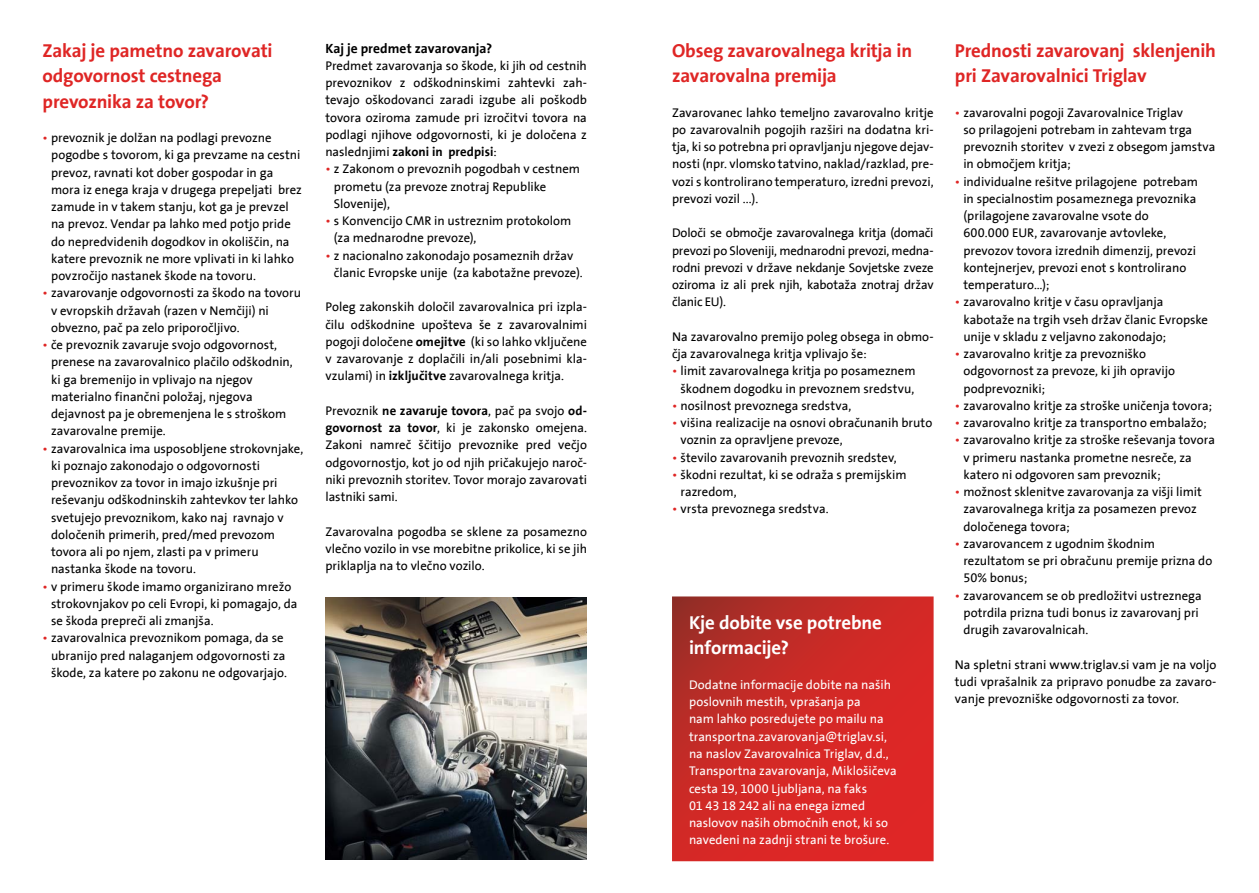
<style>
.page{position:relative;width:1259px;height:893px;background:#fff}
.page>*{position:absolute;margin:0;border:0;box-sizing:border-box;transform-origin:0 0}
.t1{font:700 18.9px/25.5px "Triglav The Sans";letter-spacing:-.01em;color:#df2625}
.t2{font:700 18.9px/25.5px "Triglav The Sans";letter-spacing:-.005em;color:#fff}
.t3{font:700 13.5px "Triglav The Sans";letter-spacing:.005em;color:#000}
.t4{font:12.75px/17.2px "Triglav The Sans";color:#000}
.t5{font:12.75px/17.2px "Triglav The Sans";color:#fff}
.s1{color:#df2625}
.s2{font-weight:700}
</style>
<div class="page">
<img style="left:325px;top:597px;width:262px;height:263px">
<svg style="left:672px;top:596px;width:261px;height:265px;background:#cd2926"></svg>
<h1 class="t1" style="left:43px;top:38px;width:232px">Zakaj je pametno zavarovati odgovornost cestnega prevoznika za tovor?</h1>
<p class="t4" style="left:51px;top:129px;width:252px;text-indent:-9px"><span class="s1">•</span> prevoznik je dolžan na podlagi prevozne pogodbe s tovorom, ki ga prevzame na cestni prevoz, ravnati kot dober gospodar in ga mora iz enega kraja v drugega prepeljati brez zamude in v takem stanju, kot ga je prevzel na prevoz. Vendar pa lahko med potjo pride do nepredvidenih dogodkov in okoliščin, na katere prevoznik ne more vplivati in ki lahko povzročijo nastanek škode na tovoru.</p>
<p class="t4" style="left:51px;top:285px;width:252px;text-indent:-9px"><span class="s1">•</span> zavarovanje odgovornosti za škodo na tovoru v evropskih državah (razen v Nemčiji) ni obvezno, pač pa zelo priporočljivo.</p>
<p class="t4" style="left:51px;top:336px;width:243px;text-indent:-9px"><span class="s1">•</span> če prevoznik zavaruje svojo odgovornost, prenese na zavarovalnico plačilo odškodnin, ki ga bremenijo in vplivajo na njegov materialno finančni položaj, njegova dejavnost pa je obremenjena le s stroškom zavarovalne premije.</p>
<p class="t4" style="left:51px;top:440px;width:254px;text-indent:-9px"><span class="s1">•</span> zavarovalnica ima usposobljene strokovnjake, ki poznajo zakonodajo o odgovornosti prevoznikov za tovor in imajo izkušnje pri reševanju odškodninskih zahtevkov ter lahko svetujejo prevoznikom, kako naj ravnajo v določenih primerih, pred/med prevozom tovora ali po njem, zlasti pa v primeru nastanka škode na tovoru.</p>
<p class="t4" style="left:51px;top:578px;width:248px;text-indent:-9px"><span class="s1">•</span> v primeru škode imamo organizirano mrežo strokovnjakov po celi Evropi, ki pomagajo, da se škoda prepreči ali zmanjša.</p>
<p class="t4" style="left:51px;top:630px;width:237px;text-indent:-9px"><span class="s1">•</span> zavarovalnica prevoznikom pomaga, da se ubranijo pred nalaganjem odgovornosti za škode, za katere po zakonu ne odgovarjajo.</p>
<p class="t3" style="left:325px;top:40px;width:168px">Kaj je predmet zavarovanja?</p>
<p class="t4" style="left:325px;top:57px;width:263px;text-align:justify">Predmet zavarovanja so škode, ki jih od cestnih prevoznikov z odškodninskimi zahtevki zah&shy;tevajo oškodovanci zaradi izgube ali poškodb tovora oziroma zamude pri izročitvi tovora na podlagi njihove odgovornosti, ki je določena z naslednjimi <span class="s2">zakoni in predpisi</span>:</p>
<p class="t4" style="left:334px;top:161px;width:248px;text-indent:-9px"><span class="s1">•</span> z Zakonom o prevoznih pogodbah v cestnem prometu (za prevoze znotraj Republike<br>Slovenije),</p>
<p class="t4" style="left:334px;top:212px;width:239px;text-indent:-9px"><span class="s1">•</span> s Konvencijo CMR in ustreznim protokolom (za mednarodne prevoze),</p>
<p class="t4" style="left:334px;top:247px;width:250px;text-indent:-9px"><span class="s1">•</span> z nacionalno zakonodajo posameznih držav članic Evropske unije (za kabotažne prevoze).</p>
<p class="t4" style="left:325px;top:299px;width:263px;text-align:justify">Poleg zakonskih določil zavarovalnica pri izpla&shy;čilu odškodnine upošteva še z zavarovalnimi pogoji določene <span class="s2">omejitve</span> (ki so lahko vključene v zavarovanje z doplačili in/ali posebnimi kla&shy;vzulami) in <span class="s2">izključitve</span> zavarovalnega kritja.</p>
<p class="t4" style="left:325px;top:402px;width:263px;text-align:justify">Prevoznik <span class="s2">ne zavaruje tovora</span>, pač pa svojo <span class="s2">od&shy;govornost za tovor</span>, ki je zakonsko omejena.<br>Zakoni namreč ščitijo prevoznike pred večjo odgovornostjo, kot jo od njih pričakujejo naroč&shy;niki prevoznih storitev. Tovor morajo zavarovati lastniki sami.</p>
<p class="t4" style="left:325px;top:523px;width:263px;text-align:justify">Zavarovalna pogodba se sklene za posamezno vlečno vozilo in vse morebitne prikolice, ki se jih priklaplja na to vlečno vozilo.</p>
<h1 class="t1" style="left:672px;top:38px;width:242px">Obseg zavarovalnega kritja in zavarovalna premija</h1>
<p class="t4" style="left:672px;top:104px;width:263px;text-align:justify">Zavarovanec lahko temeljno zavarovalno kritje po zavarovalnih pogojih razširi na dodatna kri&shy;tja, ki so potrebna pri opravljanju njegove dejav&shy;nosti (npr. vlomsko tatvino, naklad/razklad, pre&shy;vozi s kontrolirano temperaturo, izredni prevozi, prevozi vozil ...).</p>
<p class="t4" style="left:672px;top:225px;width:263px;text-align:justify">Določi se območje zavarovalnega kritja (domači prevozi po Sloveniji, mednarodni prevozi, medna&shy;rodni prevozi v države nekdanje Sovjetske zveze oziroma iz ali prek njih, kabotaža znotraj držav članic EU).</p>
<p class="t4" style="left:672px;top:328px;width:263px">Na zavarovalno premijo poleg obsega in obmo&shy;čja zavarovalnega kritja vplivajo še:</p>
<p class="t4" style="left:672px;top:363px;width:245px;text-align:center"><span class="s1">•</span> limit zavarovalnega kritja po posameznem škodnem dogodku in prevoznem sredstvu,</p>
<p class="t4" style="left:672px;top:397px;width:181px"><span class="s1">•</span> nosilnost prevoznega sredstva,</p>
<p class="t4" style="left:680px;top:414px;width:253px;text-indent:-9px"><span class="s1">•</span> višina realizacije na osnovi obračunanih bruto voznin za opravljene prevoze,</p>
<p class="t4" style="left:672px;top:449px;width:226px"><span class="s1">•</span> število zavarovanih prevoznih sredstev,</p>
<p class="t4" style="left:680px;top:466px;width:228px;text-indent:-9px"><span class="s1">•</span> škodni rezultat, ki se odraža s premijskim razredom,</p>
<p class="t4" style="left:672px;top:501px;width:158px"><span class="s1">•</span> vrsta prevoznega sredstva.</p>
<h1 class="t2" style="left:689px;top:610px;width:194px">Kje dobite vse potrebne informacije?</h1>
<p class="t5" style="left:689px;top:676px;width:209px">Dodatne informacije dobite na naših poslovnih mestih, vprašanja pa<br>nam lahko posredujete po mailu na transportna.zavarovanja@triglav.si, na naslov Zavarovalnica Triglav, d.d., Transportna zavarovanja, Miklošičeva cesta 19, 1000 Ljubljana, na faks<br>01 43 18 242 ali na enega izmed naslovov naših območnih enot, ki so navedeni na zadnji strani te brošure.</p>
<h1 class="t1" style="left:955px;top:38px;width:263px">Prednosti zavarovanj sklenjenih pri Zavarovalnici Triglav</h1>
<p class="t4" style="left:963px;top:104px;width:254px;text-indent:-9px"><span class="s1">•</span> zavarovalni pogoji Zavarovalnice Triglav<br>so prilagojeni potrebam in zahtevam trga prevoznih storitev v zvezi z obsegom jamstva in območjem kritja;</p>
<p class="t4" style="left:963px;top:173px;width:236px;text-indent:-9px"><span class="s1">•</span> individualne rešitve prilagojene potrebam in specialnostim posameznega prevoznika (prilagojene zavarovalne vsote do<br>600.000 EUR, zavarovanje avtovleke, prevozov tovora izrednih dimenzij, prevozi kontejnerjev, prevozi enot s kontrolirano temperaturo…);</p>
<p class="t4" style="left:963px;top:294px;width:246px;text-indent:-9px"><span class="s1">•</span> zavarovalno kritje v času opravljanja kabotaže na trgih vseh držav članic Evropske unije v skladu z veljavno zakonodajo;</p>
<p class="t4" style="left:963px;top:345px;width:213px;text-indent:-9px"><span class="s1">•</span> zavarovalno kritje za prevozniško odgovornost za prevoze, ki jih opravijo podprevozniki;</p>
<p class="t4" style="left:955px;top:397px;width:259px"><span class="s1">•</span> zavarovalno kritje za stroške uničenja tovora;</p>
<p class="t4" style="left:955px;top:414px;width:253px"><span class="s1">•</span> zavarovalno kritje za transportno embalažo;</p>
<p class="t4" style="left:963px;top:432px;width:253px;text-indent:-9px"><span class="s1">•</span> zavarovalno kritje za stroške reševanja tovora v primeru nastanka prometne nesreče, za katero ni odgovoren sam prevoznik;</p>
<p class="t4" style="left:963px;top:483px;width:240px;text-indent:-9px"><span class="s1">•</span> možnost sklenitve zavarovanja za višji limit zavarovalnega kritja za posamezen prevoz določenega tovora;</p>
<p class="t4" style="left:963px;top:535px;width:250px;text-indent:-9px"><span class="s1">•</span> zavarovancem z ugodnim škodnim rezultatom se pri obračunu premije prizna do<br>50% bonus;</p>
<p class="t4" style="left:963px;top:587px;width:240px;text-indent:-9px"><span class="s1">•</span> zavarovancem se ob predložitvi ustreznega potrdila prizna tudi bonus iz zavarovanj pri drugih zavarovalnicah.</p>
<p class="t4" style="left:955px;top:656px;width:263px;text-align:justify">Na spletni strani www.triglav.si vam je na voljo tudi vprašalnik za pripravo ponudbe za zavaro&shy;vanje prevozniške odgovornosti za tovor.</p>
</div>
